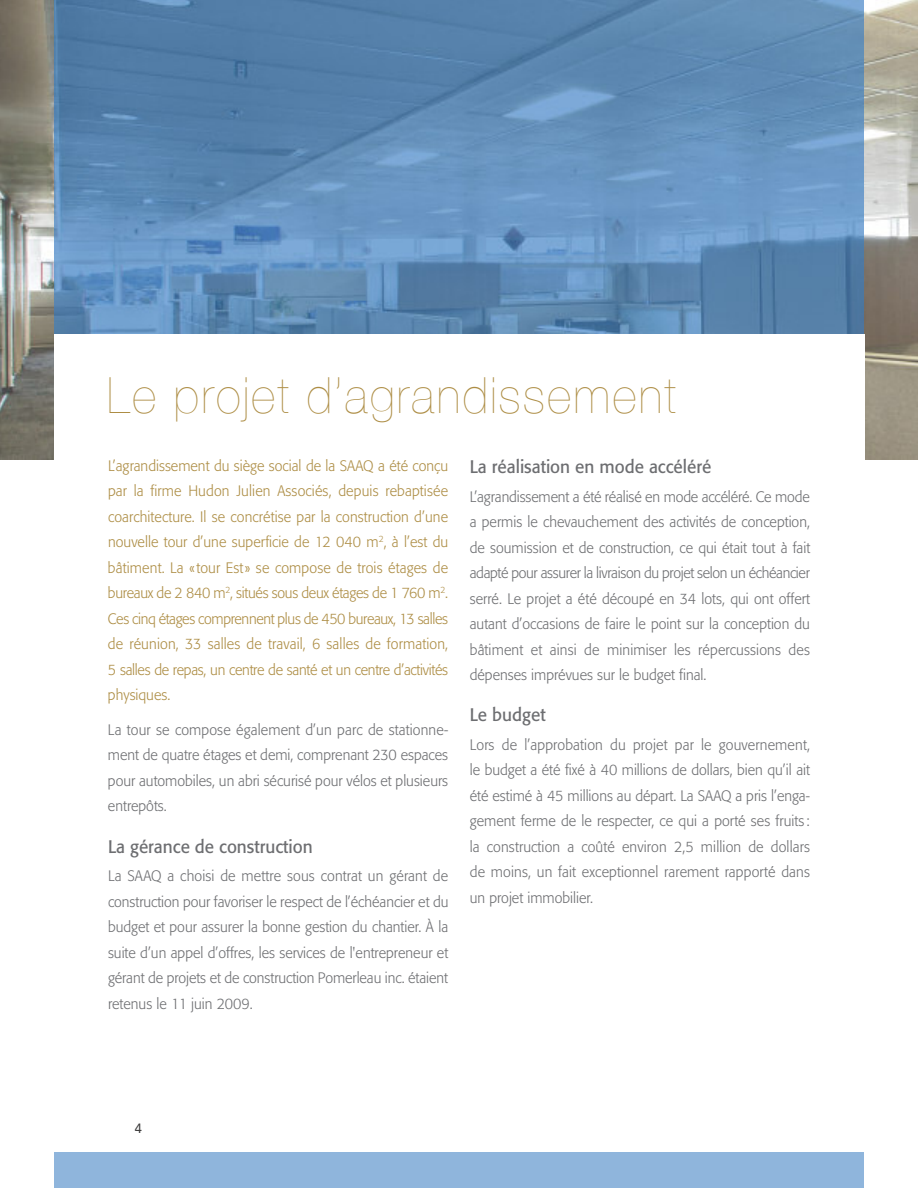
<style>
.page{position:relative;width:918px;height:1188px;background:#fff}
.page>*{position:absolute;margin:0;border:0;box-sizing:border-box;transform-origin:0 0}
.t1{font:200 49.8px "Helvetica Neue";letter-spacing:.05em;color:#ad8d44;scale:.95 1}
.t2{font:18px "Formata";color:#6d6e71;scale:.95 1}
.t3{font:300 15px/25.5px "Formata";color:#6d6e71;text-align:justify;scale:.95 1}
.t4{font:300 15px/25.5px "Formata";letter-spacing:-.02em;color:#ad8d44;text-align:justify;scale:.95 1}
.t5{font:13.5px "Univers";color:#3d3c3c;scale:.94 1}
</style>
<div class="page">
<img style="left:0;top:0;width:918px;height:459px">
<div style="left:54px;top:1153px;width:810px;height:35px;background:#8fb5dc"></div>
<img style="left:54px;top:0;width:810px;height:334px">
<div style="left:54px;top:334px;width:810px;height:134px;background:#fff"></div>
<h2 class="t1" style="left:107px;top:366px;width:600px">Le projet d’agrandissement</h2>
<p class="t4" style="left:108px;top:454px;width:360px">L’agrandissement du siège social de la SAAQ a été conçu par la firme Hudon Julien Associés, depuis rebaptisée coarchitecture. Il se concrétise par la construction d’une nouvelle tour d’une superficie de 12 040 m<sup>2</sup>, à l’est du bâtiment. La «tour Est» se compose de trois étages de bureaux de 2 840 m<sup>2</sup>, situés sous deux étages de 1 760 m<sup>2</sup>.<br>Ces cinq étages comprennent plus de 450 bureaux, 13 salles de réunion, 33 salles de travail, 6 salles de formation, 5 salles de repas, un centre de santé et un centre d’activités physiques.</p>
<p class="t3" style="left:108px;top:718px;width:360px">La tour se compose également d’un parc de stationne&shy;ment de quatre étages et demi, comprenant 230 espaces pour automobiles, un abri sécurisé pour vélos et plusieurs entrepôts.</p>
<h3 class="t2" style="left:108px;top:839px;width:217px">La gérance de construction</h3>
<p class="t3" style="left:108px;top:864px;width:360px">La SAAQ a choisi de mettre sous contrat un gérant de construction pour favoriser le respect de l’échéancier et du budget et pour assurer la bonne gestion du chantier. À la suite d’un appel d’offres, les services de l'entrepreneur et gérant de projets et de construction Pomerleau inc. étaient retenus le 11 juin 2009.</p>
<h3 class="t2" style="left:470px;top:459px;width:256px">La réalisation en mode accéléré</h3>
<p class="t3" style="left:470px;top:485px;width:360px">L’agrandissement a été réalisé en mode accéléré. Ce mode a permis le chevauchement des activités de conception, de soumission et de construction, ce qui était tout à fait adapté pour assurer la livraison du projet selon un échéancier serré. Le projet a été découpé en 34 lots, qui ont offert autant d’occasions de faire le point sur la conception du bâtiment et ainsi de minimiser les répercussions des dépenses imprévues sur le budget final.</p>
<h3 class="t2" style="left:470px;top:707px;width:81px">Le budget</h3>
<p class="t3" style="left:470px;top:733px;width:360px">Lors de l’approbation du projet par le gouvernement, le budget a été fixé à 40 millions de dollars, bien qu’il ait été estimé à 45 millions au départ. La SAAQ a pris l’enga&shy;gement ferme de le respecter, ce qui a porté ses fruits: la construction a coûté environ 2,5 million de dollars de moins, un fait exceptionnel rarement rapporté dans un projet immobilier.</p>
<p class="t5" style="left:135px;top:1123px;width:9px">4</p>
</div>
